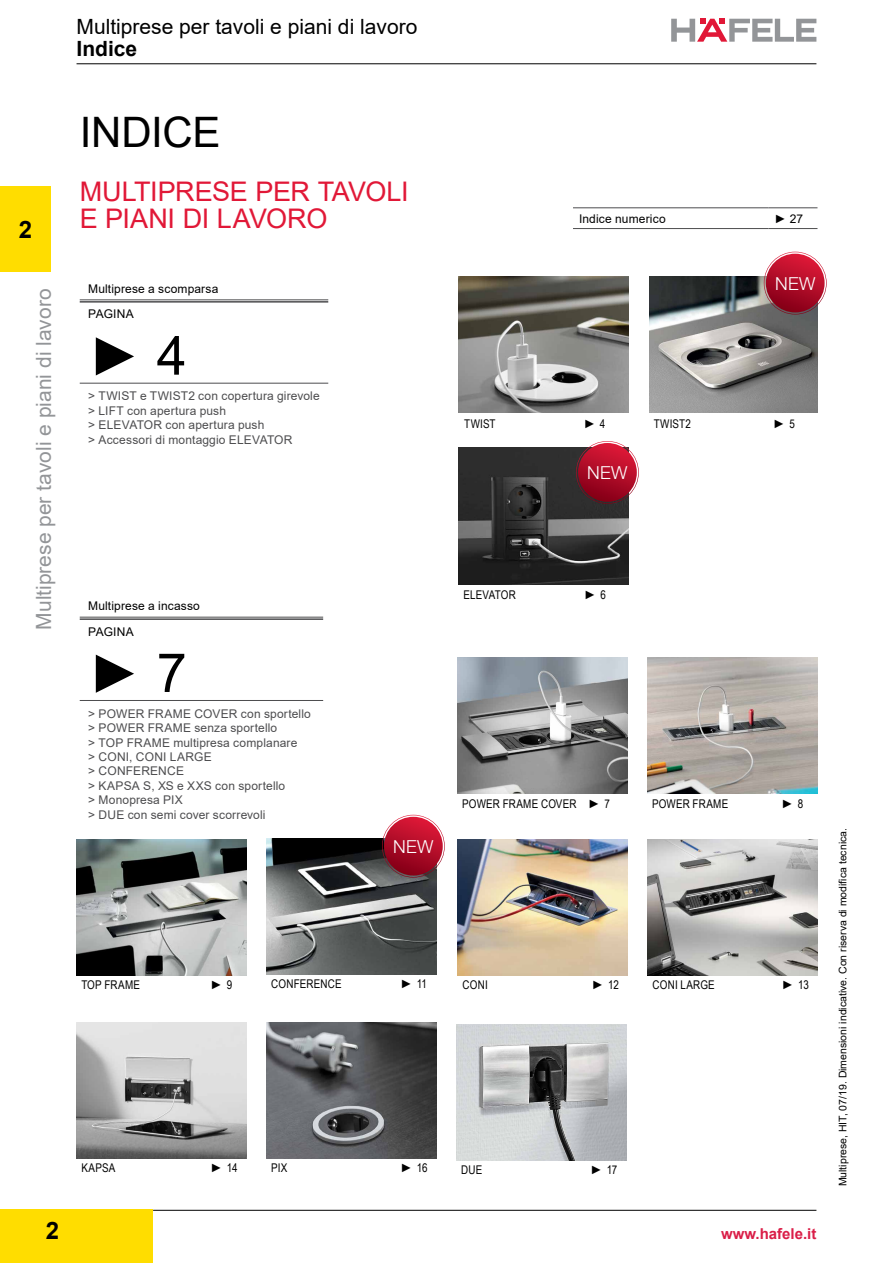
<style>
.page{position:relative;width:893px;height:1263px;background:#fff}
.page>*{position:absolute;margin:0;border:0;box-sizing:border-box;transform-origin:0 0}
.t1{font:54px "Arial";color:#000}
.t2{font:42px "Arial";letter-spacing:-.01em;color:#000}
.t3{font:27px/27px "Arial";letter-spacing:-.015em;color:#e11837}
.t4{font:700 24px "Arial";color:#000}
.t5{font:21px "Arial";color:#939598}
.t6{font:21px "Arial";color:#000}
.t7{font:700 21px "Arial";color:#000}
.t8{font:300 18px "Helvetica Neue LT Pro";letter-spacing:.02em;color:#fff}
.t9{font:700 15px "Arial";color:#da1e48}
.t10{font:12px/14.4px "Arial";letter-spacing:.015em;color:#4d4d4f}
.t11{font:12px "Arial Narrow";letter-spacing:.01em;color:#000}
.t12{font:12px/25.8px "Arial";letter-spacing:.01em;color:#000}
.t13{font:10.5px "Arial";color:#000}
</style>
<div class="page">
<hr style="left:77px;top:63px;width:739px;height:1px;background:#000">
<hr style="left:153px;top:1210px;width:663px;height:1px;background:#000">
<svg style="left:671px;top:19px;width:145px;height:23px"></svg>
<div style="left:0;top:187px;width:51px;height:85px;background:#fd0"></div>
<div style="left:0;top:1210px;width:153px;height:53px;background:#fd0"></div>
<hr style="left:573px;top:208px;width:196px;height:1px;background:#4d4d4f">
<hr style="left:769px;top:208px;width:48px;height:1px;background:#4d4d4f">
<hr style="left:573px;top:228px;width:196px;height:1px;background:#4d4d4f">
<hr style="left:769px;top:228px;width:48px;height:1px;background:#4d4d4f">
<hr style="left:80px;top:300px;width:248px;height:1px;background:#4d4d4f">
<hr style="left:80px;top:301px;width:248px;height:2px;background:#4d4d4f">
<hr style="left:80px;top:383px;width:248px;height:1px;background:#4d4d4f">
<img style="left:458px;top:277px;width:170px;height:136px">
<hr style="left:80px;top:617px;width:243px;height:1px;background:#4d4d4f">
<hr style="left:80px;top:618px;width:243px;height:2px;background:#4d4d4f">
<hr style="left:80px;top:700px;width:243px;height:1px;background:#4d4d4f">
<img style="left:458px;top:839px;width:170px;height:136px">
<img style="left:457px;top:657px;width:171px;height:136px">
<img style="left:647px;top:657px;width:170px;height:136px">
<img style="left:648px;top:839px;width:170px;height:136px">
<img style="left:77px;top:1023px;width:170px;height:136px">
<img style="left:77px;top:839px;width:170px;height:136px">
<img style="left:266px;top:1022px;width:171px;height:136px">
<img style="left:266px;top:838px;width:171px;height:136px">
<img style="left:649px;top:276px;width:169px;height:136px">
<img style="left:456px;top:1024px;width:170px;height:136px">
<svg style="left:764px;top:252px;width:63px;height:62px;background:#b94256"></svg>
<svg style="left:382px;top:815px;width:63px;height:62px;background:#b53e52"></svg>
<img style="left:458px;top:448px;width:170px;height:136px">
<svg style="left:576px;top:441px;width:63px;height:63px;background:#ab3549"></svg>
<h3 class="t6" style="left:77px;top:12px;width:342px">Multiprese per tavoli e piani di lavoro</h3>
<h3 class="t7" style="left:77px;top:34px;width:62px">Indice</h3>
<h3 class="t4" style="left:19px;top:213px;width:15px">2</h3>
<h3 class="t5" style="left:29px;top:630px;width:342px;rotate:-90deg">Multiprese per tavoli e piani di lavoro</h3>
<h3 class="t4" style="left:46px;top:1214px;width:15px">2</h3>
<h2 class="t2" style="left:80px;top:103px;width:142px">INDICE</h2>
<h3 class="t3" style="left:80px;top:178px;width:330px">MULTIPRESE PER TAVOLI<br>E PIANI DI LAVORO</h3>
<p class="t12" style="left:88px;top:275px;width:132px">Multiprese a scomparsa<br>PAGINA</p>
<h1 class="t1" style="left:88px;top:318px;width:100px">► 4</h1>
<p class="t10" style="left:88px;top:389px;width:233px">&gt; TWIST e TWIST2 con copertura girevole &gt; LIFT con apertura push<br>&gt; ELEVATOR con apertura push<br>&gt; Accessori di montaggio ELEVATOR</p>
<p class="t12" style="left:579px;top:205px;width:88px">Indice numerico</p>
<p class="t12" style="left:775px;top:205px;width:30px">► 27</p>
<h3 class="t8" style="left:775px;top:272px;width:42px">NEW</h3>
<p class="t11" style="left:464px;top:415px;width:33px">TWIST</p>
<p class="t11" style="left:585px;top:415px;width:22px">► 4</p>
<h3 class="t8" style="left:587px;top:462px;width:42px">NEW</h3>
<p class="t11" style="left:654px;top:415px;width:39px">TWIST2</p>
<p class="t11" style="left:775px;top:415px;width:22px">► 5</p>
<p class="t12" style="left:88px;top:593px;width:113px">Multiprese a incasso<br>PAGINA</p>
<h1 class="t1" style="left:88px;top:636px;width:100px">► 7</h1>
<p class="t10" style="left:88px;top:706px;width:224px">&gt; POWER FRAME COVER con sportello &gt; POWER FRAME senza sportello<br>&gt; TOP FRAME multipresa complanare<br>&gt; CONI, CONI LARGE<br>&gt; CONFERENCE<br>&gt; KAPSA S, XS e XXS con sportello<br>&gt; Monopresa PIX<br>&gt; DUE con semi cover scorrevoli</p>
<p class="t11" style="left:463px;top:586px;width:54px">ELEVATOR</p>
<p class="t11" style="left:586px;top:586px;width:22px">► 6</p>
<h3 class="t8" style="left:393px;top:835px;width:42px">NEW</h3>
<p class="t11" style="left:462px;top:795px;width:149px">POWER FRAME COVER ► 7</p>
<p class="t11" style="left:652px;top:795px;width:78px">POWER FRAME</p>
<p class="t11" style="left:783px;top:795px;width:22px">► 8</p>
<p class="t11" style="left:81px;top:976px;width:60px">TOP FRAME</p>
<p class="t11" style="left:212px;top:976px;width:22px">► 9</p>
<p class="t11" style="left:271px;top:975px;width:72px">CONFERENCE</p>
<p class="t11" style="left:402px;top:975px;width:26px">► 11</p>
<p class="t11" style="left:463px;top:976px;width:27px">CONI</p>
<p class="t11" style="left:594px;top:976px;width:27px">► 12</p>
<p class="t11" style="left:653px;top:976px;width:64px">CONI LARGE</p>
<p class="t11" style="left:783px;top:976px;width:27px">► 13</p>
<p class="t11" style="left:81px;top:1159px;width:35px">KAPSA</p>
<p class="t11" style="left:212px;top:1159px;width:27px">► 14</p>
<p class="t11" style="left:271px;top:1159px;width:18px">PIX</p>
<p class="t11" style="left:402px;top:1159px;width:27px">► 16</p>
<p class="t11" style="left:461px;top:1161px;width:23px">DUE</p>
<p class="t11" style="left:592px;top:1161px;width:27px">► 17</p>
<p class="t9" style="left:721px;top:1223px;width:97px">www.hafele.it</p>
<p class="t13" style="left:835px;top:1186px;width:360px;rotate:-90deg">Multiprese, HIT, 07/19. Dimensioni indicative. Con riserva di modifica tecnica.</p>
</div>
